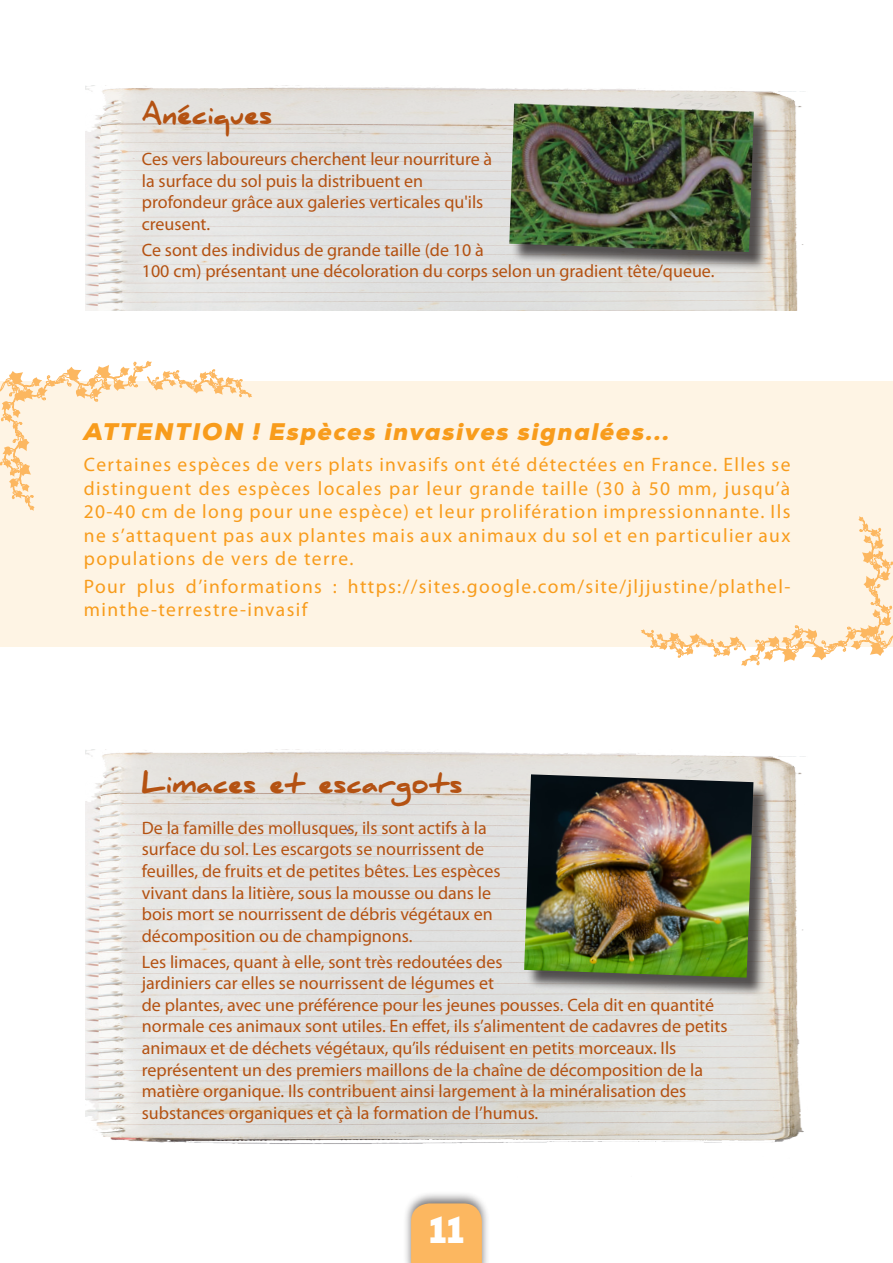
<style>
.page{position:relative;width:893px;height:1263px;background:#fff}
.page>*{position:absolute;margin:0;border:0;box-sizing:border-box;transform-origin:0 0}
.t1{font:900 37.5px "Nexa";color:#fff}
.t2{font:900 25.5px "Daniel";color:#b45212}
.t3{font:italic 900 24px "Nexa";letter-spacing:.07em;color:#f89c1c}
.t4{font:19.5px/23.4px "Myriad Pro";letter-spacing:.07em;color:#f89c1c;text-align:justify}
.t5{font:18px/21.6px "Myriad Pro";color:#b45212}
</style>
<div class="page">
<div style="left:0;top:382px;width:893px;height:265px;background:#fef4e4"></div>
<div style="left:402px;top:1190px;width:88px;height:73px;background:#231f20;opacity:.6"></div>
<div style="left:411px;top:1203px;width:71px;height:60px;background:#fcb760"></div>
<img style="left:85px;top:85px;width:720px;height:225px">
<img style="left:85px;top:749px;width:721px;height:395px">
<div style="left:526px;top:776px;width:245px;height:220px;background:#231f20;opacity:.75"></div>
<img style="left:524px;top:774px;width:229px;height:204px">
<svg style="left:0;top:361px;width:252px;height:150px"></svg>
<svg style="left:641px;top:516px;width:252px;height:150px"></svg>
<div style="left:511px;top:105px;width:261px;height:165px;background:#231f20;opacity:.75"></div>
<img style="left:509px;top:103px;width:245px;height:149px">
<h2 class="t2" style="left:142px;top:101px;width:132px">Anéciques</h2>
<p class="t5" style="left:142px;top:148px;width:352px">Ces vers laboureurs cherchent leur nourriture à la surface du sol puis la distribuent en profondeur grâce aux galeries verticales qu'ils creusent.</p>
<p class="t5" style="left:142px;top:239px;width:574px">Ce sont des individus de grande taille (de 10 à<br>100 cm) présentant une décoloration du corps selon un gradient tête/queue.</p>
<h3 class="t3" style="left:84px;top:416px;width:587px">ATTENTION ! Espèces invasives signalées...</h3>
<p class="t4" style="left:84px;top:453px;width:708px">Certaines espèces de vers plats invasifs ont été détectées en France. Elles se distinguent des espèces locales par leur grande taille (30 à 50 mm, jusqu’à 20-40 cm de long pour une espèce) et leur prolifération impressionnante. Ils ne s’attaquent pas aux plantes mais aux animaux du sol et en particulier aux populations de vers de terre.</p>
<p class="t4" style="left:84px;top:574px;width:708px">Pour plus d’informations : https://sites.google.com/site/jljjustine/plathel&shy;minthe-terrestre-invasif</p>
<h2 class="t2" style="left:142px;top:769px;width:322px">Limaces et escargots</h2>
<p class="t5" style="left:142px;top:817px;width:360px">De la famille des mollusques, ils sont actifs à la surface du sol. Les escargots se nourrissent de feuilles, de fruits et de petites bêtes. Les espèces vivant dans la litière, sous la mousse ou dans le bois mort se nourrissent de débris végétaux en décomposition ou de champignons.</p>
<p class="t5" style="left:142px;top:950px;width:587px">Les limaces, quant à elle, sont très redoutées des<br>jardiniers car elles se nourrissent de légumes et<br>de plantes, avec une préférence pour les jeunes pousses. Cela dit en quantité normale ces animaux sont utiles. En effet, ils s’alimentent de cadavres de petits animaux et de déchets végétaux, qu’ils réduisent en petits morceaux. Ils représentent un des premiers maillons de la chaîne de décomposition de la matière organique. Ils contribuent ainsi largement à la minéralisation des substances organiques et çà la formation de l’humus.</p>
<h1 class="t1" style="left:429px;top:1206px;width:37px">11</h1>
</div>
